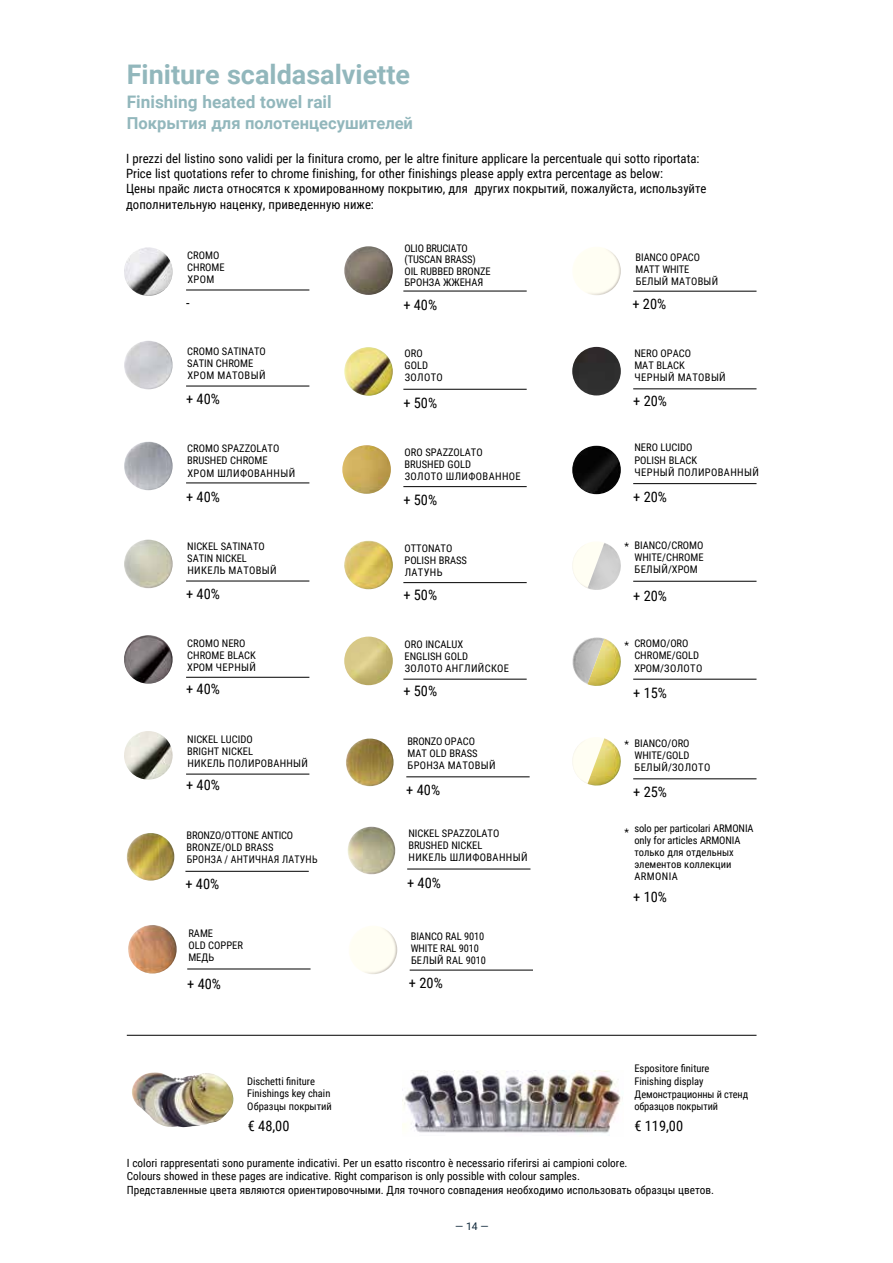
<style>
.page{position:relative;width:893px;height:1263px;background:#fff}
.page>*{position:absolute;margin:0;border:0;box-sizing:border-box;transform-origin:0 0}
.t1{font:700 27px "Roboto";color:#92b7bc}
.t2{font:700 17.25px "Roboto";color:#92b7bc}
.t3{font:700 16.5px "Roboto";color:#92b7bc}
.t4{font:14.4px "Roboto Condensed";color:#000}
.t5{font:12.75px/15.3px "Roboto Condensed";color:#000}
.t6{font:11.25px/13.5px "Roboto Condensed";color:#000}
.t7{font:10.5px/12.1px "Roboto Condensed";color:#000}
.t8{font:10.5px "Roboto";color:#0d2638}
</style>
<div class="page">
<img style="left:572px;top:247px;width:49px;height:48px;border-radius:24px">
<div style="left:349px;top:926px;width:48px;height:48px;background:#fffef3;border-radius:24px"></div>
<hr style="left:633px;top:291px;width:123px;height:1px;background:#000">
<hr style="left:410px;top:970px;width:123px;height:1px;background:#000">
<img style="left:124px;top:341px;width:49px;height:48px;border-radius:24px">
<hr style="left:186px;top:386px;width:123px;height:1px;background:#000">
<img style="left:572px;top:446px;width:49px;height:48px;border-radius:24px">
<hr style="left:633px;top:483px;width:123px;height:1px;background:#000">
<img style="left:127px;top:833px;width:47px;height:48px;border-radius:24px">
<hr style="left:185px;top:871px;width:124px;height:1px;background:#000">
<img style="left:344px;top:347px;width:49px;height:49px;border-radius:24px">
<hr style="left:403px;top:389px;width:124px;height:1px;background:#000">
<img style="left:124px;top:442px;width:49px;height:48px;border-radius:24px">
<hr style="left:186px;top:483px;width:123px;height:1px;background:#000">
<img style="left:587px;top:543px;width:34px;height:47px">
<hr style="left:633px;top:581px;width:123px;height:1px;background:#000">
<img style="left:342px;top:445px;width:49px;height:49px;border-radius:24px">
<hr style="left:403px;top:486px;width:124px;height:1px;background:#000">
<img style="left:124px;top:540px;width:49px;height:48px;border-radius:24px">
<hr style="left:186px;top:581px;width:123px;height:1px;background:#000">
<img style="left:572px;top:637px;width:49px;height:49px;border-radius:24px">
<img style="left:587px;top:639px;width:34px;height:47px">
<img style="left:587px;top:738px;width:34px;height:48px">
<hr style="left:633px;top:679px;width:123px;height:1px;background:#000">
<hr style="left:633px;top:778px;width:123px;height:1px;background:#000">
<img style="left:344px;top:541px;width:49px;height:48px;border-radius:24px">
<hr style="left:403px;top:582px;width:124px;height:1px;background:#000">
<img style="left:124px;top:635px;width:49px;height:49px;border-radius:24px">
<hr style="left:186px;top:677px;width:123px;height:1px;background:#000">
<hr style="left:406px;top:776px;width:124px;height:1px;background:#000">
<img style="left:344px;top:637px;width:49px;height:48px;border-radius:24px">
<hr style="left:403px;top:679px;width:124px;height:1px;background:#000">
<img style="left:124px;top:731px;width:49px;height:49px;border-radius:24px">
<hr style="left:186px;top:774px;width:123px;height:1px;background:#000">
<img style="left:346px;top:738px;width:48px;height:48px;border-radius:24px">
<div style="left:572px;top:347px;width:49px;height:48px;background:#2f2d2d;border-radius:24px"></div>
<hr style="left:633px;top:389px;width:123px;height:1px;background:#000">
<img style="left:128px;top:925px;width:49px;height:48px;border-radius:24px">
<hr style="left:187px;top:969px;width:124px;height:1px;background:#000">
<img style="left:124px;top:247px;width:49px;height:49px;border-radius:24px">
<hr style="left:186px;top:290px;width:123px;height:1px;background:#000">
<img style="left:132px;top:1072px;width:102px;height:56px">
<img style="left:403px;top:1070px;width:220px;height:63px">
<hr style="left:127px;top:1035px;width:629px;height:1px;background:#000">
<img style="left:344px;top:246px;width:49px;height:49px;border-radius:24px">
<hr style="left:403px;top:291px;width:124px;height:1px;background:#000">
<img style="left:348px;top:827px;width:47px;height:47px;border-radius:24px">
<hr style="left:407px;top:869px;width:123px;height:1px;background:#000">
<h1 class="t1" style="left:127px;top:56px;width:285px">Finiture scaldasalviette</h1>
<h2 class="t2" style="left:127px;top:90px;width:206px">Finishing heated towel rail</h2>
<h3 class="t3" style="left:127px;top:112px;width:288px">Покрытия для полотенцесушителей</h3>
<p class="t5" style="left:126px;top:150px;width:582px">I prezzi del listino sono validi per la finitura cromo, per le altre finiture applicare la percentuale qui sotto riportata:<br>Price list quotations refer to chrome finishing, for other finishings please apply extra percentage as below:<br>Цены прайс листа относятся к хромированному покрытию, для других покрытий, пожалуйста, используйте дополнительную наценку, приведенную ниже:</p>
<p class="t7" style="left:187px;top:249px;width:39px">CROMO<br>CHROME<br>ХРОМ</p>
<p class="t7" style="left:404px;top:242px;width:88px;line-height:11.4px">OLIO BRUCIATO (TUSCAN BRASS)<br>OIL RUBBED BRONZE<br>БРОНЗА ЖЖЕНАЯ</p>
<p class="t7" style="left:636px;top:251px;width:84px">BIANCO OPACO<br>MATT WHITE<br>БЕЛЫЙ МАТОВЫЙ</p>
<h3 class="t4" style="left:186px;top:293px;width:5px">-</h3>
<h3 class="t4" style="left:403px;top:295px;width:35px">+ 40%</h3>
<h3 class="t4" style="left:632px;top:294px;width:35px">+ 20%</h3>
<p class="t7" style="left:187px;top:345px;width:80px">CROMO SATINATO<br>SATIN CHROME<br>ХРОМ МАТОВЫЙ</p>
<p class="t7" style="left:404px;top:347px;width:40px">ORO<br>GOLD<br>ЗОЛОТО</p>
<p class="t7" style="left:634px;top:347px;width:93px">NERO OPACO<br>MAT BLACK<br>ЧЕРНЫЙ МАТОВЫЙ</p>
<h3 class="t4" style="left:186px;top:388px;width:35px">+ 40%</h3>
<h3 class="t4" style="left:403px;top:393px;width:35px">+ 50%</h3>
<h3 class="t4" style="left:633px;top:391px;width:35px">+ 20%</h3>
<p class="t7" style="left:187px;top:442px;width:109px">CROMO SPAZZOLATO<br>BRUSHED CHROME<br>ХРОМ ШЛИФОВАННЫЙ</p>
<p class="t7" style="left:404px;top:446px;width:118px">ORO SPAZZOLATO<br>BRUSHED GOLD<br>ЗОЛОТО ШЛИФОВАННОЕ</p>
<p class="t7" style="left:634px;top:441px;width:126px">NERO LUCIDO<br>POLISH BLACK<br>ЧЕРНЫЙ ПОЛИРОВАННЫЙ</p>
<h3 class="t4" style="left:186px;top:487px;width:35px">+ 40%</h3>
<h3 class="t4" style="left:403px;top:490px;width:35px">+ 50%</h3>
<h3 class="t4" style="left:633px;top:486px;width:35px">+ 20%</h3>
<p class="t7" style="left:187px;top:540px;width:91px">NICKEL SATINATO<br>SATIN NICKEL<br>НИКЕЛЬ МАТОВЫЙ</p>
<p class="t7" style="left:404px;top:542px;width:64px">OTTONATO<br>POLISH BRASS<br>ЛАТУНЬ</p>
<p class="t7" style="left:634px;top:539px;width:71px;text-align:justify">BIANCO/CROMO WHITE/CHROME БЕЛЫЙ/ХРОМ</p>
<p class="t7" style="left:624px;top:540px;width:6px">*</p>
<h3 class="t4" style="left:186px;top:584px;width:35px">+ 40%</h3>
<h3 class="t4" style="left:403px;top:585px;width:35px">+ 50%</h3>
<h3 class="t4" style="left:633px;top:585px;width:35px">+ 20%</h3>
<p class="t7" style="left:187px;top:636px;width:70px">CROMO NERO<br>CHROME BLACK<br>ХРОМ ЧЕРНЫЙ</p>
<p class="t7" style="left:404px;top:638px;width:106px">ORO INCALUX<br>ENGLISH GOLD<br>ЗОЛОТО АНГЛИЙСКОЕ</p>
<p class="t7" style="left:634px;top:637px;width:70px">CROMO/ORO<br>CHROME/GOLD<br>ХРОМ/ЗОЛОТО</p>
<p class="t7" style="left:624px;top:639px;width:6px">*</p>
<h3 class="t4" style="left:186px;top:679px;width:35px">+ 40%</h3>
<h3 class="t4" style="left:403px;top:681px;width:35px">+ 50%</h3>
<h3 class="t4" style="left:633px;top:682px;width:35px">+ 15%</h3>
<p class="t7" style="left:187px;top:732px;width:122px">NICKEL LUCIDO<br>BRIGHT NICKEL<br>НИКЕЛЬ ПОЛИРОВАННЫЙ</p>
<p class="t7" style="left:407px;top:735px;width:90px">BRONZO OPACO<br>MAT OLD BRASS<br>БРОНЗА МАТОВЫЙ</p>
<p class="t7" style="left:634px;top:737px;width:77px">BIANCO/ORO<br>WHITE/GOLD<br>БЕЛЫЙ/ЗОЛОТО</p>
<p class="t7" style="left:624px;top:738px;width:6px">*</p>
<h3 class="t4" style="left:186px;top:775px;width:35px">+ 40%</h3>
<h3 class="t4" style="left:406px;top:779px;width:35px">+ 40%</h3>
<h3 class="t4" style="left:633px;top:782px;width:35px">+ 25%</h3>
<p class="t7" style="left:187px;top:829px;width:132px">BRONZO/OTTONE ANTICO<br>BRONZE/OLD BRASS<br>БРОНЗА / АНТИЧНАЯ ЛАТУНЬ</p>
<h3 class="t4" style="left:185px;top:874px;width:35px">+ 40%</h3>
<p class="t7" style="left:408px;top:827px;width:121px">NICKEL SPAZZOLATO<br>BRUSHED NICKEL<br>НИКЕЛЬ ШЛИФОВАННЫЙ</p>
<h3 class="t4" style="left:407px;top:873px;width:35px">+ 40%</h3>
<p class="t7" style="left:634px;top:822px;width:121px">solo per particolari ARMONIA only for articles ARMONIA только для отдельных элементов коллекции<br>ARMONIA</p>
<p class="t7" style="left:624px;top:825px;width:6px">*</p>
<h3 class="t4" style="left:633px;top:887px;width:35px">+ 10%</h3>
<p class="t7" style="left:188px;top:927px;width:56px">RAME<br>OLD COPPER<br>МЕДЬ</p>
<p class="t7" style="left:411px;top:930px;width:77px">BIANCO RAL 9010<br>WHITE RAL 9010<br>БЕЛЫЙ RAL 9010</p>
<h3 class="t4" style="left:187px;top:973px;width:35px">+ 40%</h3>
<h3 class="t4" style="left:409px;top:973px;width:35px">+ 20%</h3>
<p class="t7" style="left:247px;top:1074px;width:86px;line-height:12.6px">Dischetti finiture<br>Finishings key chain<br>Образцы покрытий</p>
<p class="t7" style="left:634px;top:1062px;width:115px;line-height:12.6px">Espositore finiture<br>Finishing display<br>Демонстрационны й стенд образцов покрытий</p>
<h3 class="t4" style="left:248px;top:1116px;width:43px">€ 48,00</h3>
<h3 class="t4" style="left:634px;top:1116px;width:50px">€ 119,00</h3>
<p class="t6" style="left:127px;top:1156px;width:589px">I colori rappresentati sono puramente indicativi. Per un esatto riscontro è necessario riferirsi ai campioni colore.<br>Colours showed in these pages are indicative. Right comparison is only possible with colour samples.<br>Представленные цвета являются ориентировочными. Для точного совпадения необходимо использовать образцы цветов.</p>
<p class="t8" style="left:455px;top:1218px;width:35px">— 14 —</p>
</div>
